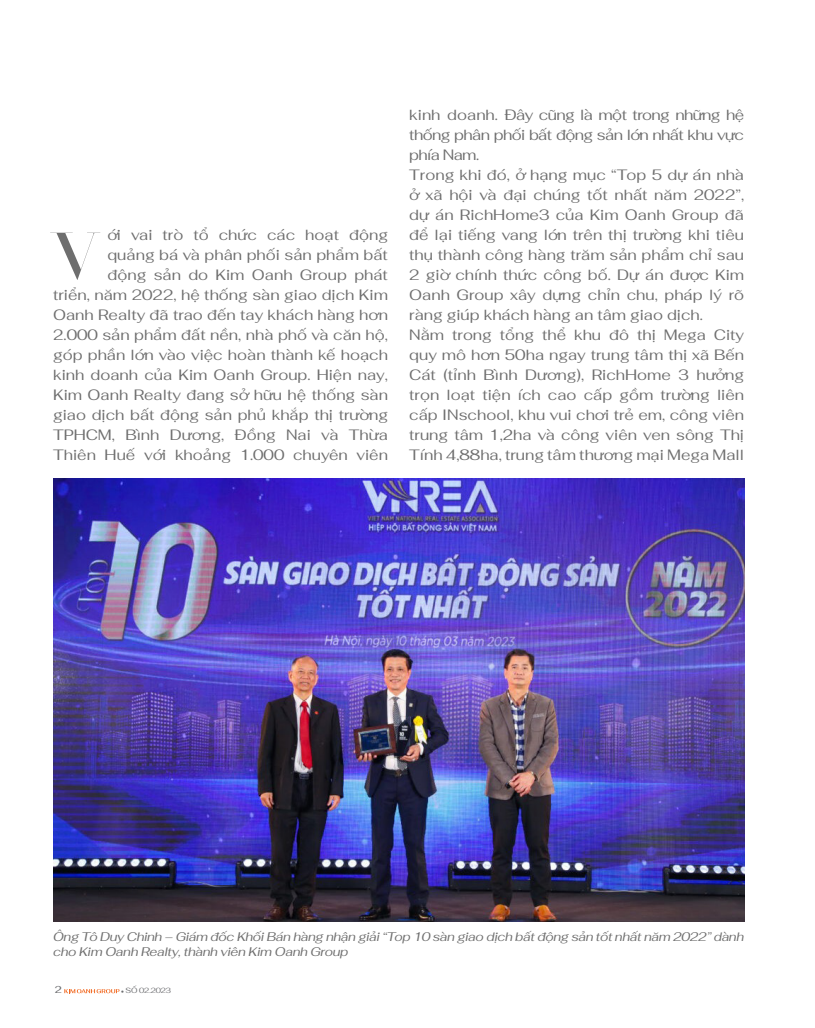
<style>
.page{position:relative;width:815px;height:1028px;background:#fff}
.page>*{position:absolute;margin:0;border:0;box-sizing:border-box;transform-origin:0 0}
.t1{font:15px/20px "Fahkwang";color:#6e6e6e;text-align:justify}
.t2{font:italic 12.5px/15px "Fahkwang";letter-spacing:-.025em;color:#6e6e6e}
.t3{font:500 10px "Fahkwang";color:#6c6d70}
.t4{font:7.5px "Fahkwang";letter-spacing:-.02em;color:#6c6d70}
</style>
<div class="page">
<img style="left:53px;top:478px;width:691px;height:443px">
<svg style="left:56px;top:233px;width:39px;height:47px"></svg>
<svg style="left:64px;top:989px;width:56px;height:4px"></svg>
<p class="t1" style="left:53px;top:224px;width:336px;text-align:right">ới vai trò tổ chức các hoạt động<br>quảng bá và phân phối sản phẩm bất<br>động sản do Kim Oanh Group phát<br>triển, năm 2022, hệ thống sàn giao dịch Kim Oanh Realty đã trao đến tay khách hàng hơn 2.000 sản phẩm đất nền, nhà phố và căn hộ, góp phần lớn vào việc hoàn thành kế hoạch kinh doanh của Kim Oanh Group. Hiện nay, Kim Oanh Realty đang sở hữu hệ thống sàn giao dịch bất động sản phủ khắp thị trường TPHCM, Bình Dương, Đồng Nai và Thừa Thiên Huế với khoảng 1.000 chuyên viên</p>
<p class="t1" style="left:409px;top:104px;width:336px">kinh doanh. Đây cũng là một trong những hệ thống phân phối bất động sản lớn nhất khu vực phía Nam.</p>
<p class="t1" style="left:409px;top:164px;width:336px">Trong khi đó, ở hạng mục “Top 5 dự án nhà ở xã hội và đại chúng tốt nhất năm 2022”, dự án RichHome3 của Kim Oanh Group đã để lại tiếng vang lớn trên thị trường khi tiêu thụ thành công hàng trăm sản phẩm chỉ sau 2 giờ chính thức công bố. Dự án được Kim Oanh Group xây dựng chỉn chu, pháp lý rõ ràng giúp khách hàng an tâm giao dịch.</p>
<p class="t1" style="left:409px;top:324px;width:336px">Nằm trong tổng thể khu đô thị Mega City quy mô hơn 50ha ngay trung tâm thị xã Bến Cát (tỉnh Bình Dương), RichHome 3 hưởng trọn loạt tiện ích cao cấp gồm trường liên cấp INschool, khu vui chơi trẻ em, công viên trung tâm 1,2ha và công viên ven sông Thị Tính 4,88ha, trung tâm thương mại Mega Mall</p>
<p class="t2" style="left:53px;top:929px;width:692px">Ông Tô Duy Chinh – Giám đốc Khối Bán hàng nhận giải “Top 10 sàn giao dịch bất động sản tốt nhất năm 2022” dành cho Kim Oanh Realty, thành viên Kim Oanh Group</p>
<p class="t3" style="left:55px;top:981px;width:9px">2</p>
<p class="t4" style="left:121px;top:984px;width:51px">● SỐ 02.2023</p>
</div>
